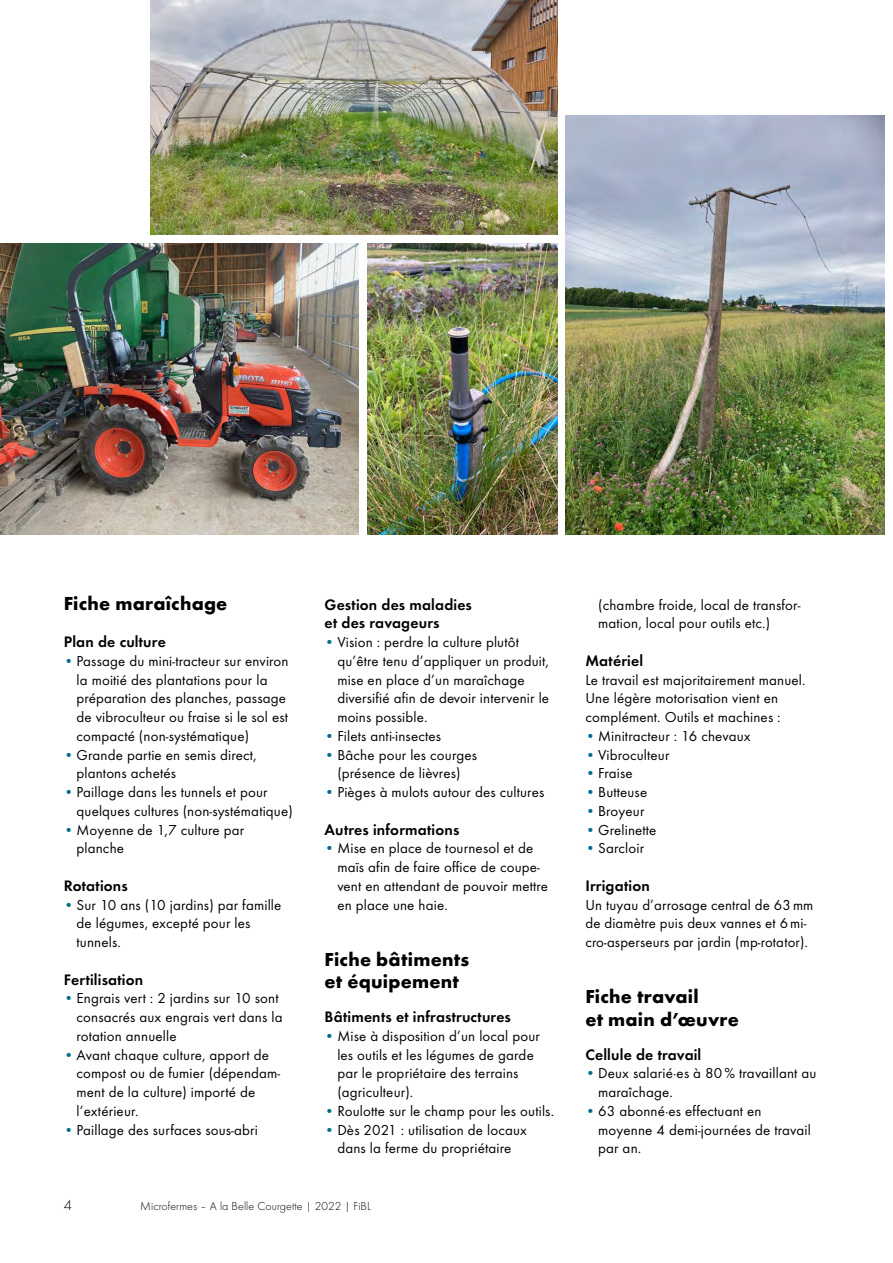
<style>
.page{position:relative;width:893px;height:1263px;background:#fff}
.page>*{position:absolute;margin:0;border:0;box-sizing:border-box;transform-origin:0 0}
.t1{font:700 19.5px/22.5px "Function Pro";letter-spacing:.01em;color:#000}
.t2{font:600 15.75px/18.8px "Function Pro";letter-spacing:.01em;color:#000}
.t3{font:15px/18.8px "Function Pro";letter-spacing:.01em;color:#000}
.t4{font:300 15px "Function Pro";color:#000}
.t5{font:300 12px "Function Pro";letter-spacing:.005em;color:#000}
.s1{font-weight:500;color:#006d8d}
</style>
<div class="page">
<img style="left:150px;top:0;width:407px;height:234px">
<img style="left:566px;top:116px;width:319px;height:418px">
<img style="left:0;top:243px;width:359px;height:291px">
<img style="left:367px;top:243px;width:190px;height:292px">
<h1 class="t1" style="left:64px;top:592px;width:165px">Fiche maraîchage</h1>
<p class="t2" style="left:64px;top:632px;width:104px">Plan de culture</p>
<p class="t3" style="left:77px;top:651px;width:214px;text-indent:-13px"><span class="s1">•</span> Passage du mini-tracteur sur environ la moitié des plantations pour la préparation des planches, passage de vibroculteur ou fraise si le sol est compacté (non-systématique)</p>
<p class="t3" style="left:77px;top:745px;width:182px;text-indent:-13px"><span class="s1">•</span> Grande partie en semis direct, plantons achetés</p>
<p class="t3" style="left:77px;top:782px;width:218px;text-indent:-13px"><span class="s1">•</span> Paillage dans les tunnels et pour quelques cultures (non-systématique)</p>
<p class="t3" style="left:77px;top:820px;width:169px;text-indent:-13px"><span class="s1">•</span> Moyenne de 1,7 culture par planche</p>
<p class="t2" style="left:64px;top:876px;width:66px">Rotations</p>
<p class="t3" style="left:77px;top:895px;width:206px;text-indent:-13px"><span class="s1">•</span> Sur 10 ans (10 jardins) par famille de légumes, excepté pour les tunnels.</p>
<p class="t2" style="left:64px;top:970px;width:81px">Fertilisation</p>
<p class="t3" style="left:77px;top:989px;width:207px;text-indent:-13px"><span class="s1">•</span> Engrais vert : 2 jardins sur 10 sont consacrés aux engrais vert dans la rotation annuelle</p>
<p class="t3" style="left:77px;top:1045px;width:205px;text-indent:-13px"><span class="s1">•</span> Avant chaque culture, apport de compost ou de fumier (dépendam&shy;ment de la culture) importé de l’extérieur.</p>
<p class="t3" style="left:64px;top:1120px;width:196px"><span class="s1">•</span> Paillage des surfaces sous-abri</p>
<p class="t2" style="left:325px;top:595px;width:149px">Gestion des maladies et des ravageurs</p>
<p class="t3" style="left:337px;top:632px;width:213px;text-indent:-13px"><span class="s1">•</span> Vision : perdre la culture plutôt qu’être tenu d’appliquer un produit, mise en place d’un maraîchage diversifié afin de devoir intervenir le moins possible.</p>
<p class="t3" style="left:325px;top:726px;width:118px"><span class="s1">•</span> Filets anti-insectes</p>
<p class="t3" style="left:325px;top:745px;width:154px;text-align:center"><span class="s1">•</span> Bâche pour les courges (présence de lièvres)</p>
<p class="t3" style="left:325px;top:782px;width:221px"><span class="s1">•</span> Pièges à mulots autour des cultures</p>
<p class="t2" style="left:325px;top:820px;width:136px">Autres informations</p>
<p class="t3" style="left:337px;top:839px;width:212px;text-indent:-13px"><span class="s1">•</span> Mise en place de tournesol et de maïs afin de faire office de coupe&shy;vent en attendant de pouvoir mettre en place une haie.</p>
<h1 class="t1" style="left:325px;top:948px;width:146px">Fiche bâtiments et équipement</h1>
<p class="t2" style="left:325px;top:1007px;width:188px">Bâtiments et infrastructures</p>
<p class="t3" style="left:337px;top:1026px;width:204px;text-indent:-13px"><span class="s1">•</span> Mise à disposition d’un local pour les outils et les légumes de garde par le propriétaire des terrains (agriculteur).</p>
<p class="t3" style="left:325px;top:1101px;width:231px"><span class="s1">•</span> Roulotte sur le champ pour les outils.</p>
<p class="t3" style="left:325px;top:1120px;width:204px;text-align:center"><span class="s1">•</span> Dès 2021 : utilisation de locaux dans la ferme du propriétaire</p>
<p class="t4" style="left:64px;top:1196px;width:10px">4</p>
<p class="t5" style="left:140px;top:1198px;width:232px">Microfermes – A la Belle Courgette | 2022 | FiBL</p>
<p class="t3" style="left:598px;top:595px;width:204px">(chambre froide, local de transfor&shy;mation, local pour outils etc.)</p>
<p class="t2" style="left:585px;top:651px;width:59px">Matériel</p>
<p class="t3" style="left:585px;top:670px;width:222px">Le travail est majoritairement manuel.<br>Une légère motorisation vient en complément. Outils et machines :</p>
<p class="t3" style="left:585px;top:726px;width:167px"><span class="s1">•</span> Minitracteur : 16 chevaux</p>
<p class="t3" style="left:585px;top:745px;width:86px"><span class="s1">•</span> Vibroculteur</p>
<p class="t3" style="left:585px;top:764px;width:49px"><span class="s1">•</span> Fraise</p>
<p class="t3" style="left:585px;top:782px;width:63px"><span class="s1">•</span> Butteuse</p>
<p class="t3" style="left:585px;top:801px;width:61px"><span class="s1">•</span> Broyeur</p>
<p class="t3" style="left:585px;top:820px;width:73px"><span class="s1">•</span> Grelinette</p>
<p class="t3" style="left:585px;top:839px;width:60px"><span class="s1">•</span> Sarcloir</p>
<p class="t2" style="left:585px;top:876px;width:66px">Irrigation</p>
<p class="t3" style="left:585px;top:895px;width:229px">Un tuyau d’arrosage central de 63mm de diamètre puis deux vannes et 6mi&shy;cro-asperseurs par jardin (mp-rotator).</p>
<h1 class="t1" style="left:585px;top:985px;width:155px">Fiche travail<br>et main d’œuvre</h1>
<p class="t2" style="left:585px;top:1045px;width:117px">Cellule de travail</p>
<p class="t3" style="left:598px;top:1064px;width:220px;text-indent:-13px"><span class="s1">•</span> Deux salarié·es à 80 % travaillant au maraîchage.</p>
<p class="t3" style="left:598px;top:1101px;width:214px;text-indent:-13px"><span class="s1">•</span> 63 abonné·es effectuant en moyenne 4 demi-journées de travail par an.</p>
</div>
